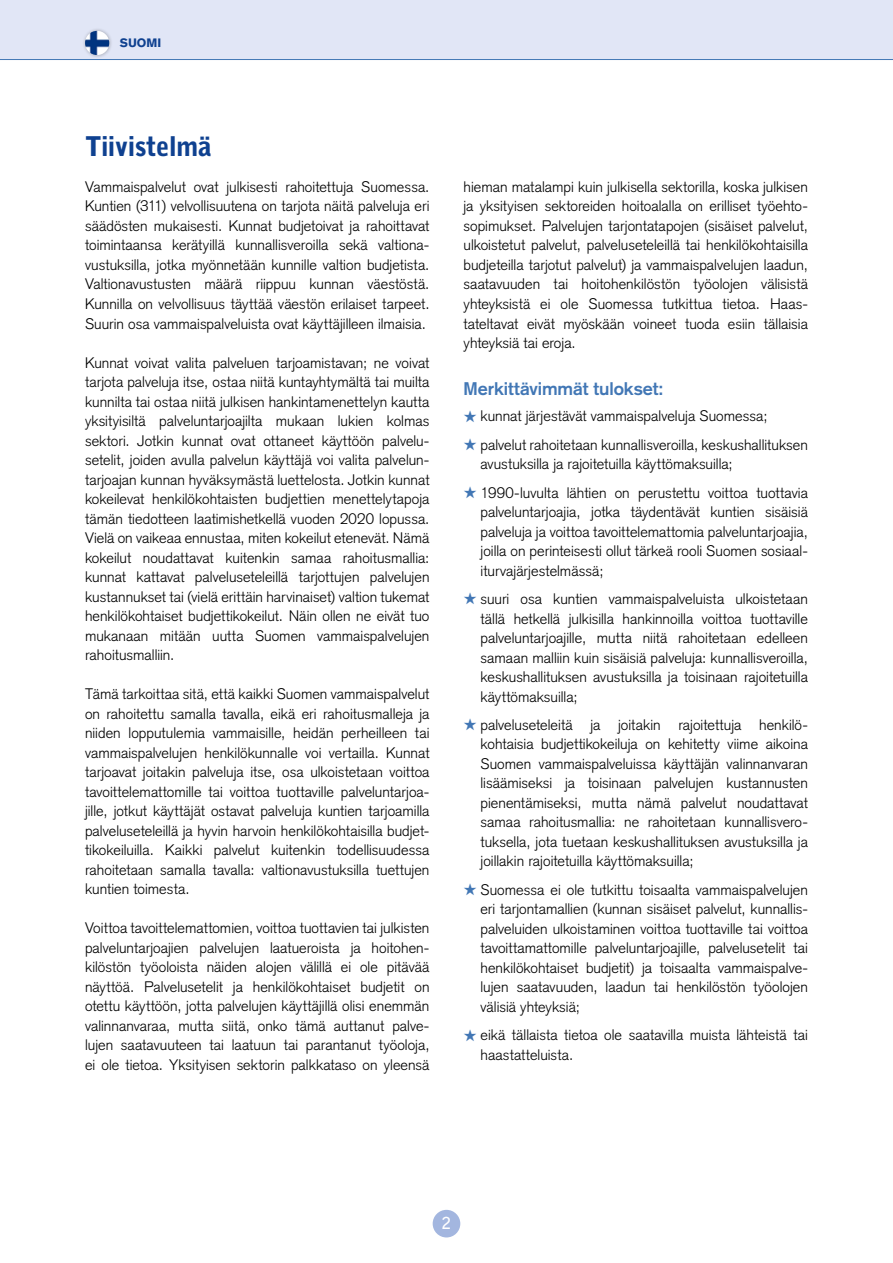
<style>
.page{position:relative;width:893px;height:1263px;background:#fff}
.page>*{position:absolute;margin:0;border:0;box-sizing:border-box;transform-origin:0 0}
.t1{font:900 27px "Bell Gothic Std";letter-spacing:-.02em;color:#0f4190}
.t2{font:700 18px "Basic Commercial LT";color:#4277b5}
.t3{font:700 16.5px "Bell Gothic Std";color:#fff}
.body_txt{font:300 15px/19.5px "Basic Commercial LT";color:#000;text-align:justify}
.t4{font:900 12px "Basic Commercial LT Com";color:#0f4190}
.s1{color:#4277b5}
</style>
<div class="page">
<div style="left:0;top:0;width:893px;height:60px;background:#e1e6f6"></div>
<div style="left:433px;top:1210px;width:27px;height:27px;background:#a3b6df;border-radius:50%"></div>
<div style="left:81px;top:27px;width:32px;height:32px;background:#000;opacity:.25"></div>
<img style="left:85px;top:31px;width:24px;height:24px;border-radius:12px">
<hr style="left:0;top:59px;width:893px;height:1px;background:#4277b5">
<p class="t4" style="left:120px;top:35px;width:43px">SUOMI</p>
<h2 class="t1" style="left:85px;top:131px;width:128px">Tiivistelmä</h2>
<p class="body_txt" style="left:85px;top:177px;width:346px">Vammaispalvelut ovat julkisesti rahoitettuja Suomessa.<br>Kuntien (311) velvollisuutena on tarjota näitä palveluja eri säädösten mukaisesti. Kunnat budjetoivat ja rahoittavat toimintaansa kerätyillä kunnallisveroilla sekä valtiona&shy;vustuksilla, jotka myönnetään kunnille valtion budjetista.<br>Valtionavustusten määrä riippuu kunnan väestöstä.<br>Kunnilla on velvollisuus täyttää väestön erilaiset tarpeet.<br>Suurin osa vammaispalveluista ovat käyttäjilleen ilmaisia.</p>
<p class="body_txt" style="left:85px;top:353px;width:346px">Kunnat voivat valita palveluen tarjoamistavan; ne voivat tarjota palveluja itse, ostaa niitä kuntayhtymältä tai muilta kunnilta tai ostaa niitä julkisen hankintamenettelyn kautta yksityisiltä palveluntarjoajilta mukaan lukien kolmas sektori. Jotkin kunnat ovat ottaneet käyttöön palvelu&shy;setelit, joiden avulla palvelun käyttäjä voi valita palvelun&shy;tarjoajan kunnan hyväksymästä luettelosta. Jotkin kunnat kokeilevat henkilökohtaisten budjettien menettelytapoja tämän tiedotteen laatimishetkellä vuoden 2020 lopussa.<br>Vielä on vaikeaa ennustaa, miten kokeilut etenevät. Nämä kokeilut noudattavat kuitenkin samaa rahoitusmallia: kunnat kattavat palveluseteleillä tarjottujen palvelujen kustannukset tai (vielä erittäin harvinaiset) valtion tukemat henkilökohtaiset budjettikokeilut. Näin ollen ne eivät tuo mukanaan mitään uutta Suomen vammaispalvelujen rahoitusmalliin.</p>
<p class="body_txt" style="left:85px;top:684px;width:346px">Tämä tarkoittaa sitä, että kaikki Suomen vammaispalvelut on rahoitettu samalla tavalla, eikä eri rahoitusmalleja ja niiden lopputulemia vammaisille, heidän perheilleen tai vammaispalvelujen henkilökunnalle voi vertailla. Kunnat tarjoavat joitakin palveluja itse, osa ulkoistetaan voittoa tavoittelemattomille tai voittoa tuottaville palveluntarjoa&shy;jille, jotkut käyttäjät ostavat palveluja kuntien tarjoamilla palveluseteleillä ja hyvin harvoin henkilökohtaisilla budjet&shy;tikokeiluilla. Kaikki palvelut kuitenkin todellisuudessa rahoitetaan samalla tavalla: valtionavustuksilla tuettujen kuntien toimesta.</p>
<p class="body_txt" style="left:85px;top:918px;width:346px">Voittoa tavoittelemattomien, voittoa tuottavien tai julkisten palveluntarjoajien palvelujen laatueroista ja hoitohen&shy;kilöstön työoloista näiden alojen välillä ei ole pitävää näyttöä. Palvelusetelit ja henkilökohtaiset budjetit on otettu käyttöön, jotta palvelujen käyttäjillä olisi enemmän valinnanvaraa, mutta siitä, onko tämä auttanut palve&shy;lujen saatavuuteen tai laatuun tai parantanut työoloja, ei ole tietoa. Yksityisen sektorin palkkataso on yleensä</p>
<p class="body_txt" style="left:463px;top:177px;width:346px">hieman matalampi kuin julkisella sektorilla, koska julkisen ja yksityisen sektoreiden hoitoalalla on erilliset työehto&shy;sopimukset. Palvelujen tarjontatapojen (sisäiset palvelut, ulkoistetut palvelut, palveluseteleillä tai henkilökohtaisilla budjeteilla tarjotut palvelut) ja vammaispalvelujen laadun, saatavuuden tai hoitohenkilöstön työolojen välisistä yhteyksistä ei ole Suomessa tutkittua tietoa. Haas&shy;tateltavat eivät myöskään voineet tuoda esiin tällaisia yhteyksiä tai eroja.</p>
<h4 class="t2" style="left:463px;top:377px;width:201px">Merkittävimmät tulokset:</h4>
<p class="body_txt" style="left:463px;top:406px;width:306px"><span class="s1">★</span> kunnat järjestävät vammaispalveluja Suomessa;</p>
<p class="body_txt" style="left:480px;top:435px;width:329px;text-indent:-17px"><span class="s1">★</span> palvelut rahoitetaan kunnallisveroilla, keskushallituksen avustuksilla ja rajoitetuilla käyttömaksuilla;</p>
<p class="body_txt" style="left:480px;top:483px;width:329px;text-indent:-17px"><span class="s1">★</span> 1990-luvulta lähtien on perustettu voittoa tuottavia palveluntarjoajia, jotka täydentävät kuntien sisäisiä palveluja ja voittoa tavoittelemattomia palveluntarjoajia, joilla on perinteisesti ollut tärkeä rooli Suomen sosiaal&shy;iturvajärjestelmässä;</p>
<p class="body_txt" style="left:480px;top:589px;width:329px;text-indent:-17px"><span class="s1">★</span> suuri osa kuntien vammaispalveluista ulkoistetaan tällä hetkellä julkisilla hankinnoilla voittoa tuottaville palveluntarjoajille, mutta niitä rahoitetaan edelleen samaan malliin kuin sisäisiä palveluja: kunnallisveroilla, keskushallituksen avustuksilla ja toisinaan rajoitetuilla käyttömaksuilla;</p>
<p class="body_txt" style="left:480px;top:715px;width:329px;text-indent:-17px"><span class="s1">★</span> palveluseteleitä ja joitakin rajoitettuja henkilö&shy;kohtaisia budjettikokeiluja on kehitetty viime aikoina Suomen vammaispalveluissa käyttäjän valinnanvaran lisäämiseksi ja toisinaan palvelujen kustannusten pienentämiseksi, mutta nämä palvelut noudattavat samaa rahoitusmallia: ne rahoitetaan kunnallisvero&shy;tuksella, jota tuetaan keskushallituksen avustuksilla ja joillakin rajoitetuilla käyttömaksuilla;</p>
<p class="body_txt" style="left:480px;top:880px;width:329px;text-indent:-17px"><span class="s1">★</span> Suomessa ei ole tutkittu toisaalta vammaispalvelujen eri tarjontamallien (kunnan sisäiset palvelut, kunnallis&shy;palveluiden ulkoistaminen voittoa tuottaville tai voittoa tavoittamattomille palveluntarjoajille, palvelusetelit tai henkilökohtaiset budjetit) ja toisaalta vammaispalve&shy;lujen saatavuuden, laadun tai henkilöstön työolojen välisiä yhteyksiä;</p>
<p class="body_txt" style="left:480px;top:1025px;width:329px;text-indent:-17px"><span class="s1">★</span> eikä tällaista tietoa ole saatavilla muista lähteistä tai haastatteluista.</p>
<p class="t3" style="left:442px;top:1212px;width:11px">2</p>
</div>
